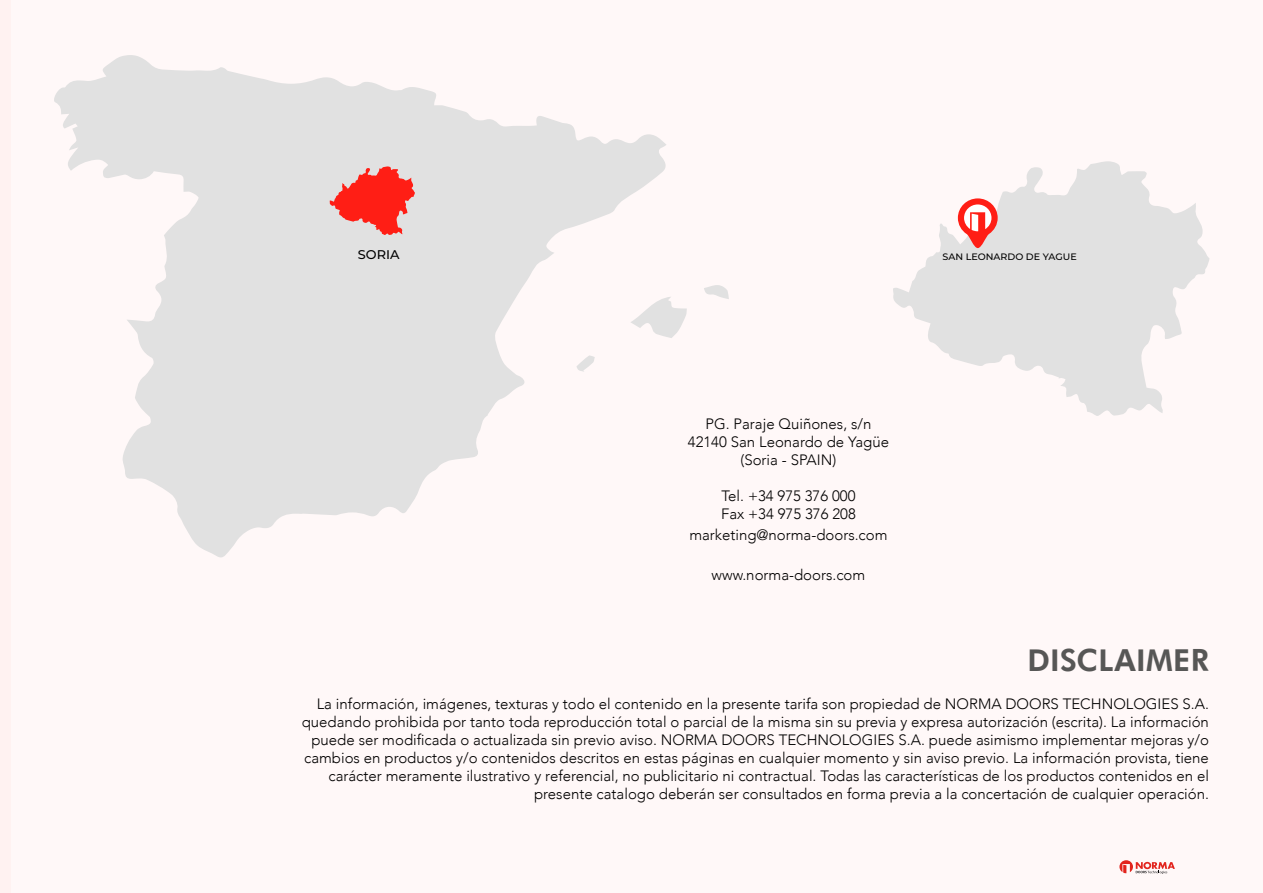
<style>
.page{position:relative;width:1263px;height:893px;background:#fff8f8}
.page>*{position:absolute;margin:0;border:0;box-sizing:border-box;transform-origin:0 0}
.t1{font:700 30px "Futura BT";letter-spacing:.01em;color:#575756}
.t2{font:300 15px/18px "Avenir";color:#000;text-align:right}
.t3{font:500 12.6px "Montserrat";color:#000}
.t4{font:500 9.3px "Montserrat";color:#000}
</style>
<div class="page">
<div style="left:0;top:0;width:11px;height:893px;background:#fff2f1"></div>
<svg style="left:1119px;top:860px;width:56px;height:14px"></svg>
<svg style="left:54px;top:55px;width:612px;height:502px;fill:#e1e1e1"></svg>
<svg style="left:630px;top:297px;width:57px;height:41px"></svg>
<svg style="left:704px;top:285px;width:25px;height:14px"></svg>
<svg style="left:576px;top:355px;width:19px;height:17px"></svg>
<svg style="left:893px;top:161px;width:317px;height:255px;fill:#e1e1e1"></svg>
<svg style="left:329px;top:166px;width:86px;height:69px;background:#f2706b"></svg>
<svg style="left:958px;top:198px;width:40px;height:50px"></svg>
<p class="t3" style="left:358px;top:246px;width:43px">SORIA</p>
<p class="t4" style="left:942px;top:251px;width:136px">SAN LEONARDO DE YAGUE</p>
<p class="t2" style="left:688px;top:414px;width:203px;text-align:center">PG. Paraje Quiñones, s/n<br>42140 San Leonardo de Yagüe (Soria - SPAIN)</p>
<p class="t2" style="left:721px;top:486px;width:136px;text-align:left">Tel. +34 975 376 000<br>Fax +34 975 376 208</p>
<p class="t2" style="left:689px;top:526px;width:200px">marketing@norma-doors.com</p>
<p class="t2" style="left:711px;top:566px;width:155px">www.norma-doors.com</p>
<h1 class="t1" style="left:1027px;top:642px;width:183px">DISCLAIMER</h1>
<p class="t2" style="left:302px;top:695px;width:909px">La información, imágenes, texturas y todo el contenido en la presente tarifa son propiedad de NORMA DOORS TECHNOLOGIES S.A. quedando prohibida por tanto toda reproducción total o parcial de la misma sin su previa y expresa autorización (escrita). La información puede ser modificada o actualizada sin previo aviso. NORMA DOORS TECHNOLOGIES S.A. puede asimismo implementar mejoras y/o cambios en productos y/o contenidos descritos en estas páginas en cualquier momento y sin aviso previo. La información provista, tiene carácter meramente ilustrativo y referencial, no publicitario ni contractual. Todas las características de los productos contenidos en el presente catalogo deberán ser consultados en forma previa a la concertación de cualquier operación.</p>
</div>
